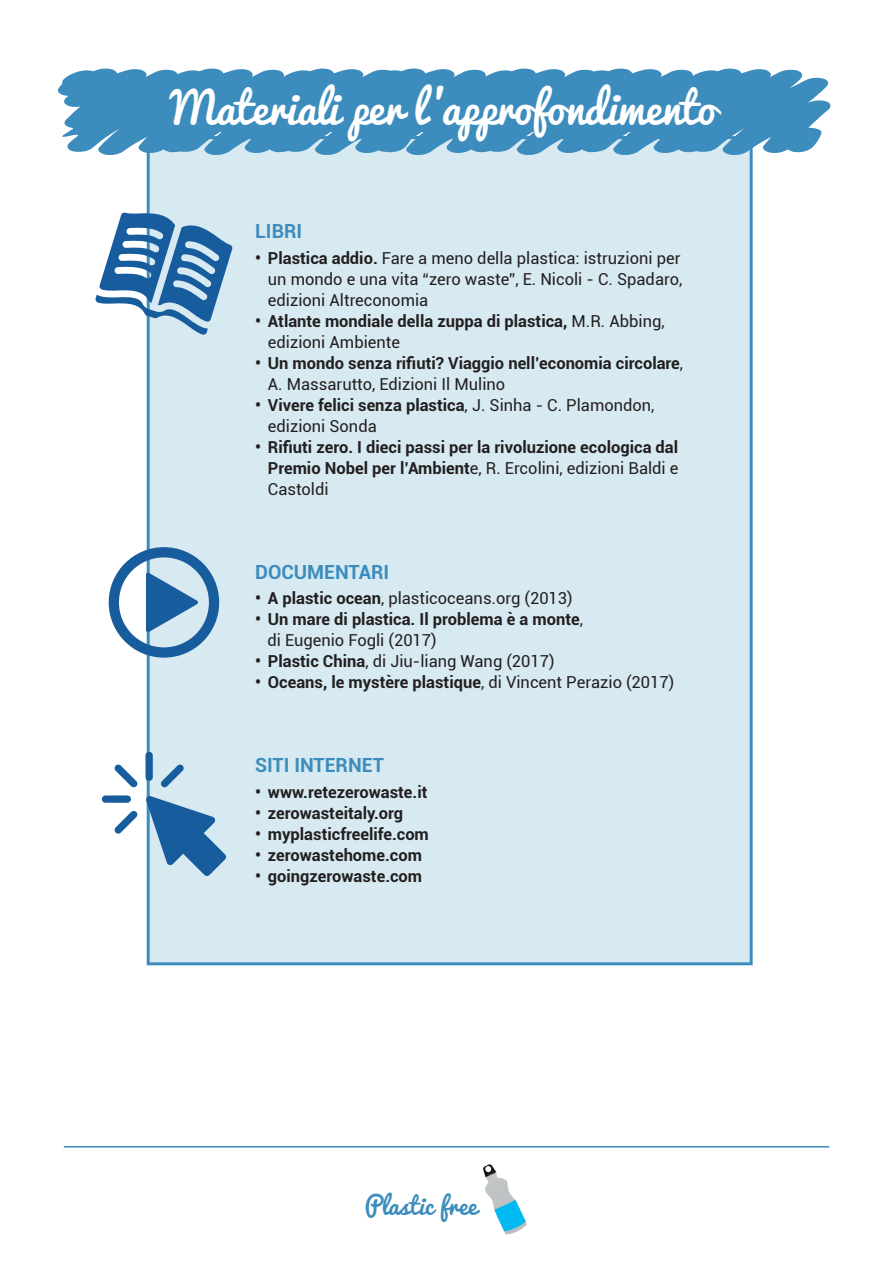
<style>
.page{position:relative;width:893px;height:1263px;background:#fff}
.page>*{position:absolute;margin:0;border:0;box-sizing:border-box;transform-origin:0 0}
.t1{font:43.5px "Pacifico";letter-spacing:-.01em;color:#fff}
.t2{font:24px "Pacifico";color:#3c8dbd}
.t3{font:700 19.5px "Roboto";color:#3c8dbd}
.t4{font:700 16.5px/21px "Roboto";color:#231f20}
.t5{font:16.5px/21px "Roboto";color:#231f20;text-align:justify}
.s1{font-weight:700}
.s2{font-weight:400}
</style>
<div class="page">
<hr style="left:64px;top:1146px;width:765px;height:1px;background:#3c8dbd">
<img style="left:485px;top:1172px;width:42px;height:62px">
<svg style="left:494px;top:1200px;width:32px;height:31px"></svg>
<svg style="left:483px;top:1164px;width:13px;height:13px"></svg>
<div style="left:147px;top:136px;width:606px;height:829px;background:#d7e9f1;border:3px solid #3c8dbd"></div>
<svg style="left:57px;top:68px;width:774px;height:88px;background:#5299c4"></svg>
<svg style="left:95px;top:212px;width:138px;height:123px"></svg>
<svg style="left:109px;top:547px;width:110px;height:111px"></svg>
<svg style="left:146px;top:796px;width:80px;height:80px"></svg>
<div style="left:145px;top:752px;width:8px;height:29px;background:#175d9e;border-radius:4px"></div>
<svg style="left:114px;top:764px;width:24px;height:24px"></svg>
<svg style="left:114px;top:810px;width:24px;height:24px"></svg>
<svg style="left:161px;top:764px;width:23px;height:24px"></svg>
<div style="left:102px;top:795px;width:29px;height:8px;background:#175d9e;border-radius:4px"></div>
<h1 class="t1" style="left:170px;top:85px;width:547px">Materiali per l ’approfondimento</h1>
<p class="t3" style="left:255px;top:217px;width:49px">LIBRI</p>
<p class="t5" style="left:268px;top:247px;width:416px;text-indent:-13px"><span class="s1">• Plastica addio.</span> Fare a meno della plastica: istruzioni per un mondo e una vita “zero waste”, E. Nicoli - C. Spadaro, edizioni Altreconomia</p>
<p class="t4" style="left:268px;top:310px;width:398px;text-indent:-13px">• Atlante mondiale della zuppa di plastica, <span class="s2">M.R. Abbing, edizioni Ambiente</span></p>
<p class="t4" style="left:268px;top:352px;width:417px;text-indent:-13px">• Un mondo senza rifiuti? Viaggio nell’economia circolare<span class="s2">,<br>A. Massarutto, Edizioni Il Mulino</span></p>
<p class="t5" style="left:268px;top:394px;width:388px;text-indent:-13px"><span class="s1">• Vivere felici senza plastica</span>, J. Sinha - C. Plamondon, edizioni Sonda</p>
<p class="t4" style="left:268px;top:436px;width:412px;text-align:justify;text-indent:-13px">• Rifiuti zero. I dieci passi per la rivoluzione ecologica dal Premio Nobel per l’Ambient<span class="s2">e, R. Ercolini, edizioni Baldi e Castoldi</span></p>
<p class="t3" style="left:255px;top:558px;width:136px">DOCUMENTARI</p>
<p class="t5" style="left:255px;top:587px;width:319px"><span class="s1">• A plastic ocean</span>, plasticoceans.org (2013)</p>
<p class="t4" style="left:267px;top:608px;width:317px;text-indent:-12px">• Un mare di plastica. Il problema è a monte<span class="s2">, di Eugenio Fogli (2017)</span></p>
<p class="t5" style="left:255px;top:650px;width:301px"><span class="s1">• Plastic China</span>, di Jiu-liang Wang (2017)</p>
<p class="t4" style="left:255px;top:671px;width:421px">• Oceans, le mystère plastique<span class="s2">, di Vincent Perazio (2017)</span></p>
<p class="t3" style="left:255px;top:751px;width:130px">SITI INTERNET</p>
<p class="t4" style="left:255px;top:781px;width:174px">• www.retezerowaste.it</p>
<p class="t4" style="left:255px;top:802px;width:150px">• zerowasteitaly.org</p>
<p class="t4" style="left:255px;top:823px;width:175px">• myplasticfreelife.com</p>
<p class="t4" style="left:255px;top:844px;width:168px">• zerowastehome.com</p>
<p class="t4" style="left:255px;top:865px;width:169px">• goingzerowaste.com</p>
<h2 class="t2" style="left:365px;top:1192px;width:114px">Plastic free</h2>
</div>
